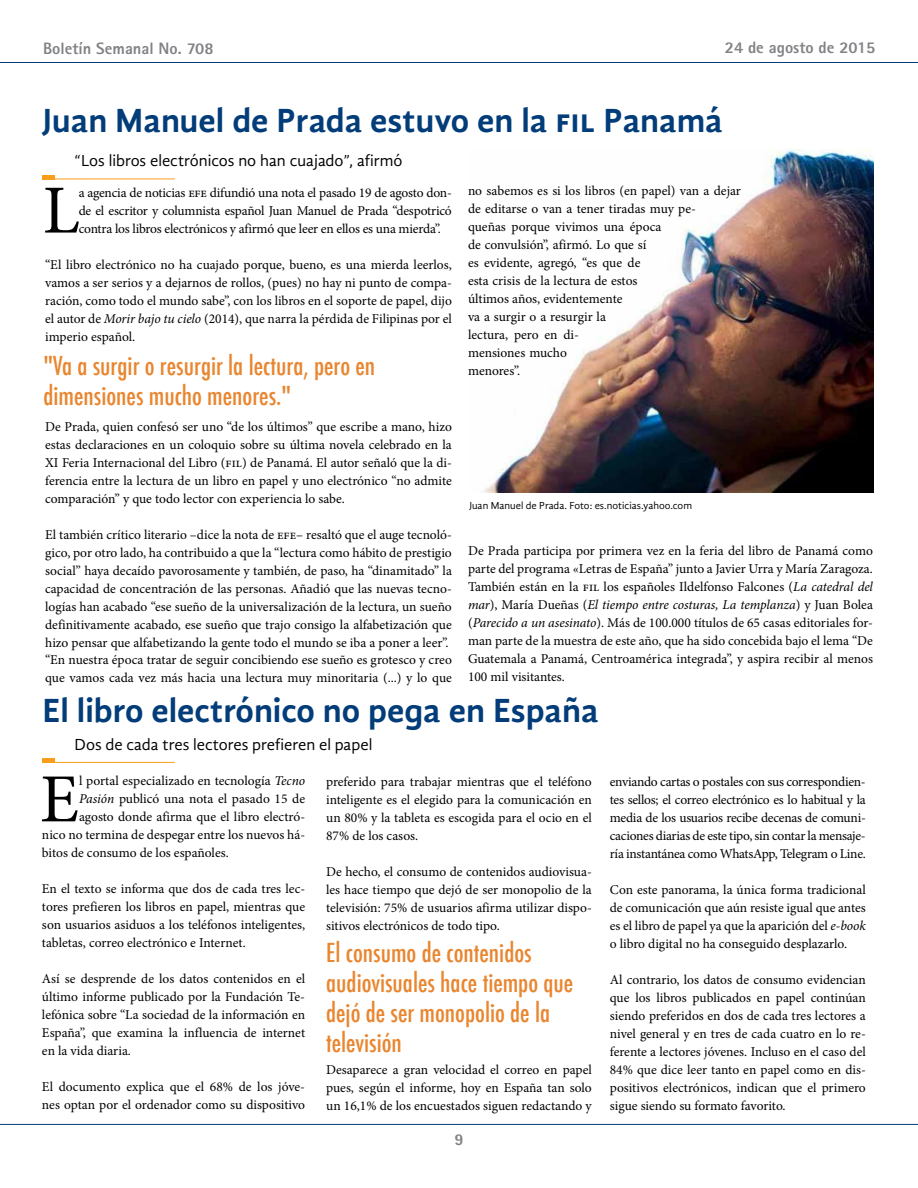
<style>
.page{position:relative;width:918px;height:1188px;background:#fff}
.page>*{position:absolute;margin:0;border:0;box-sizing:border-box;transform-origin:0 0}
.t1{font:68.85px "Minion Pro";color:#000}
.t2{font:700 34.5px "Gandhi Sans";color:#033d79}
.t3{font:500 condensed 25.5px/30px "Futura";color:#e98630}
.t4{font:16.5px "Gandhi Sans";color:#000}
.t5{font:800 16.5px "Rotis Sans Serif";color:#808285}
.t6{font:13.5px/18px "Minion Pro";letter-spacing:-.005em;color:#000;text-align:justify}
.t7{font:10.5px "Gandhi Sans";color:#000}
.s1{font-style:italic}
</style>
<div class="page">
<hr style="left:0;top:62px;width:918px;height:1px;background:#033d79">
<hr style="left:0;top:1124px;width:918px;height:1px;background:#033d79">
<hr style="left:43px;top:179px;width:132px;height:1px;background:#f99d1c">
<hr style="left:43px;top:175px;width:12px;height:4px;background:#f99d1c">
<hr style="left:43px;top:762px;width:132px;height:1px;background:#f99d1c">
<hr style="left:43px;top:759px;width:12px;height:4px;background:#f99d1c">
<img style="left:484px;top:150px;width:390px;height:342px">
<p class="t5" style="left:43px;top:38px;width:172px">Boletín Semanal No. 708</p>
<p class="t5" style="left:725px;top:37px;width:152px">24 de agosto de 2015</p>
<h2 class="t2" style="left:43px;top:100px;width:682px">Juan Manuel de Prada estuvo en la fil Panamá</h2>
<p class="t4" style="left:75px;top:151px;width:329px">“Los libros electrónicos no han cuajado”, afirmó</p>
<h1 class="t1" style="left:43px;top:164px;width:39px">L</h1>
<p class="t6" style="left:79px;top:183px;width:375px">a agencia de noticias efe difundió una nota el pasado 19 de agosto don&shy;de el escritor y columnista español Juan Manuel de Prada “despotricó contra los libros electrónicos y afirmó que leer en ellos es una mierda”.</p>
<p class="t6" style="left:45px;top:255px;width:408px">“El libro electrónico no ha cuajado porque, bueno, es una mierda leerlos, vamos a ser serios y a dejarnos de rollos, (pues) no hay ni punto de compa&shy;ración, como todo el mundo sabe”, con los libros en el soporte de papel, dijo el autor de <span class="s1">Morir bajo tu cielo</span> (2014), que narra la pérdida de Filipinas por el imperio español.</p>
<h3 class="t3" style="left:43px;top:351px;width:333px">"Va a surgir o resurgir la lectura, pero en dimensiones mucho menores."</h3>
<p class="t6" style="left:45px;top:417px;width:408px">De Prada, quien confesó ser uno “de los últimos” que escribe a mano, hizo estas declaraciones en un coloquio sobre su última novela celebrado en la XI Feria Internacional del Libro (fil) de Panamá. El autor señaló que la di&shy;ferencia entre la lectura de un libro en papel y uno electrónico “no admite comparación” y que todo lector con experiencia lo sabe.</p>
<p class="t6" style="left:45px;top:525px;width:408px;text-align:left">El también crítico literario –dice la nota de efe– resaltó que el auge tecnoló&shy;gico, por otro lado, ha contribuido a que la “lectura como hábito de prestigio social” haya decaído pavorosamente y también, de paso, ha “dinamitado” la capacidad de concentración de las personas. Añadió que las nuevas tecno&shy;logías han acabado “ese sueño de la universalización de la lectura, un sueño definitivamente acabado, ese sueño que trajo consigo la alfabetización que hizo pensar que alfabetizando la gente todo el mundo se iba a poner a leer”. “En nuestra época tratar de seguir concibiendo ese sueño es grotesco y creo que vamos cada vez más hacia una lectura muy minoritaria (...) y lo que</p>
<p class="t6" style="left:468px;top:182px;width:274px;text-align:left">no sabemos es si los libros (en papel) van a dejar de editarse o van a tener tiradas muy pe-<br>queñas porque vivimos una época<br>de convulsión”, afirmó. Lo que sí<br>es evidente, agregó, “es que de<br>esta crisis de la lectura de estos<br>últimos años, evidentemente<br>va a surgir o a resurgir la<br>lectura, pero en di-<br>mensiones mucho<br>menores”.</p>
<p class="t7" style="left:469px;top:499px;width:224px">Juan Manuel de Prada. Foto: es.noticias.yahoo.com</p>
<p class="t6" style="left:468px;top:542px;width:407px">De Prada participa por primera vez en la feria del libro de Panamá como parte del programa «Letras de España” junto a Javier Urra y María Zaragoza.<br>También están en la fil los españoles Ildelfonso Falcones (<span class="s1">La catedral del mar</span>), María Dueñas (<span class="s1">El tiempo entre costuras, La templanza</span>) y Juan Bolea (<span class="s1">Parecido a un asesinato</span>). Más de 100.000 títulos de 65 casas editoriales for&shy;man parte de la muestra de este año, que ha sido concebida bajo el lema “De Guatemala a Panamá, Centroamérica integrada”, y aspira recibir al menos 100 mil visitantes.</p>
<h2 class="t2" style="left:43px;top:690px;width:558px">El libro electrónico no pega en España</h2>
<p class="t4" style="left:75px;top:735px;width:299px">Dos de cada tres lectores prefieren el papel</p>
<p class="t6" style="left:326px;top:773px;width:267px">preferido para trabajar mientras que el teléfono inteligente es el elegido para la comunicación en un 80% y la tableta es escogida para el ocio en el 87% de los casos.</p>
<p class="t6" style="left:326px;top:863px;width:267px">De hecho, el consumo de contenidos audiovisua&shy;les hace tiempo que dejó de ser monopolio de la televisión: 75% de usuarios afirma utilizar dispo&shy;sitivos electrónicos de todo tipo.</p>
<h1 class="t1" style="left:40px;top:753px;width:41px">E</h1>
<p class="t6" style="left:79px;top:772px;width:228px">l portal especializado en tecnología <span class="s1">Tecno</span></p>
<p class="t6" style="left:79px;top:790px;width:228px"><span class="s1">Pasión</span> publicó una nota el pasado 15 de</p>
<p class="t6" style="left:79px;top:808px;width:228px">agosto donde afirma que el libro electró-</p>
<p class="t6" style="left:42px;top:826px;width:265px">nico no termina de despegar entre los nuevos há-</p>
<p class="t6" style="left:42px;top:844px;width:188px">bitos de consumo de los españoles.</p>
<p class="t6" style="left:42px;top:880px;width:265px">En el texto se informa que dos de cada tres lec&shy;tores prefieren los libros en papel, mientras que son usuarios asiduos a los teléfonos inteligentes, tabletas, correo electrónico e Internet.</p>
<p class="t6" style="left:42px;top:970px;width:265px">Así se desprende de los datos contenidos en el último informe publicado por la Fundación Te&shy;lefónica sobre “La sociedad de la información en España”, que examina la influencia de internet en la vida diaria.</p>
<p class="t6" style="left:42px;top:1078px;width:265px">El documento explica que el 68% de los jóve&shy;nes optan por el ordenador como su dispositivo</p>
<h3 class="t3" style="left:326px;top:938px;width:249px">El consumo de contenidos audiovisuales hace tiempo que dejó de ser monopolio de la televisión</h3>
<p class="t6" style="left:326px;top:1061px;width:267px">Desaparece a gran velocidad el correo en papel pues, según el informe, hoy en España tan solo un 16,1% de los encuestados siguen redactando y</p>
<p class="t5" style="left:455px;top:1129px;width:11px">9</p>
<p class="t6" style="left:610px;top:773px;width:258px">enviando cartas o postales con sus correspondien&shy;tes sellos; el correo electrónico es lo habitual y la media de los usuarios recibe decenas de comuni&shy;caciones diarias de este tipo, sin contar la mensaje&shy;ría instantánea como WhatsApp, Telegram o Line.</p>
<p class="t6" style="left:610px;top:881px;width:258px">Con este panorama, la única forma tradicional de comunicación que aún resiste igual que antes es el libro de papel ya que la aparición del <span class="s1">e-book </span>o libro digital no ha conseguido desplazarlo.</p>
<p class="t6" style="left:610px;top:971px;width:257px">Al contrario, los datos de consumo evidencian que los libros publicados en papel continúan siendo preferidos en dos de cada tres lectores a nivel general y en tres de cada cuatro en lo re&shy;ferente a lectores jóvenes. Incluso en el caso del 84% que dice leer tanto en papel como en dis&shy;positivos electrónicos, indican que el primero sigue siendo su formato favorito.</p>
</div>
